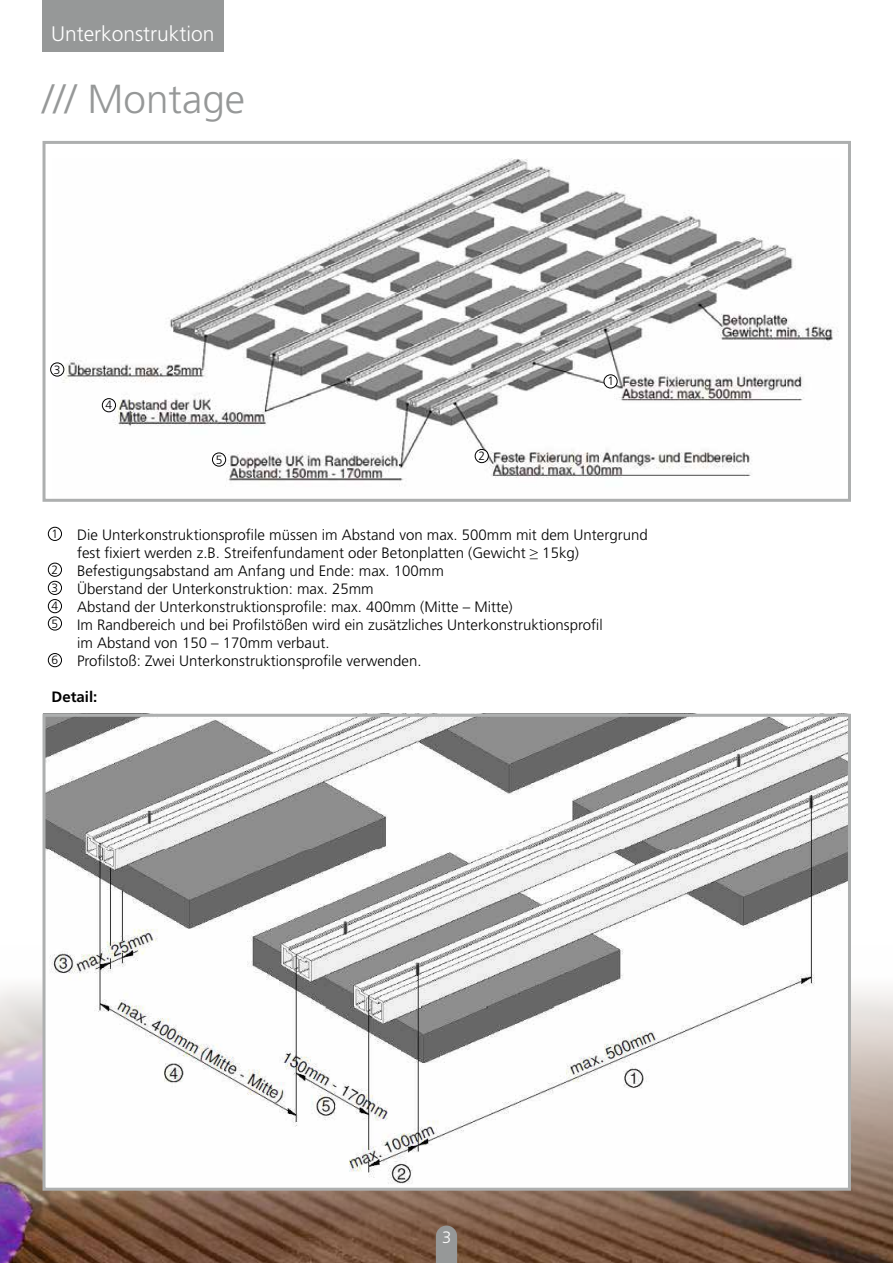
<style>
.page{position:relative;width:893px;height:1263px;background:#fff}
.page>*{position:absolute;margin:0;border:0;box-sizing:border-box;transform-origin:0 0}
.t1{font:300 40.5px "Frutiger LT";color:#969898}
.t2{font:300 21px "Frutiger LT";color:#fff}
.t3{font:300 16.5px "Frutiger LT";color:#fff}
.t4{font:300 15px/18px "Frutiger LT";color:#000}
.t5{font:700 15px "Frutiger LT";color:#000}
.t6{font:300 12px "Frutiger LT";color:#000}
</style>
<div class="page">
<img style="left:0;top:945px;width:893px;height:318px">
<div style="left:43px;top:0;width:181px;height:52px;background:#969898"></div>
<img style="left:53px;top:158px;width:786px;height:328px">
<div style="left:43px;top:141px;width:808px;height:361px;border:3px solid #adafaf"></div>
<img style="left:47px;top:718px;width:800px;height:469px">
<div style="left:43px;top:714px;width:808px;height:477px;border:3px solid #adafaf"></div>
<div style="left:48px;top:527px;width:14px;height:14px;border:1px solid #000;border-radius:50%"></div>
<div style="left:48px;top:563px;width:14px;height:14px;border:1px solid #000;border-radius:50%"></div>
<div style="left:48px;top:581px;width:14px;height:14px;border:1px solid #000;border-radius:50%"></div>
<div style="left:48px;top:599px;width:14px;height:14px;border:1px solid #000;border-radius:50%"></div>
<div style="left:48px;top:616px;width:14px;height:14px;border:1px solid #000;border-radius:50%"></div>
<div style="left:48px;top:653px;width:14px;height:14px;border:1px solid #000;border-radius:50%"></div>
<div style="left:604px;top:375px;width:13px;height:13px;background:#fff;border-radius:50%"></div>
<div style="left:604px;top:374px;width:14px;height:14px;border:1px solid #000;border-radius:50%"></div>
<div style="left:475px;top:449px;width:13px;height:14px;background:#fff;border-radius:50%"></div>
<div style="left:475px;top:449px;width:14px;height:14px;border:1px solid #000;border-radius:50%"></div>
<div style="left:50px;top:362px;width:14px;height:14px;border:1px solid #000;border-radius:50%"></div>
<div style="left:102px;top:398px;width:14px;height:14px;border:1px solid #000;border-radius:50%"></div>
<div style="left:212px;top:453px;width:14px;height:13px;border:1px solid #000;border-radius:50%"></div>
<svg style="left:436px;top:1225px;width:21px;height:38px"></svg>
<h2 class="t2" style="left:51px;top:21px;width:165px">Unterkonstruktion</h2>
<h1 class="t1" style="left:43px;top:76px;width:204px">/// Montage</h1>
<p class="t6" style="left:54px;top:363px;width:8px">3</p>
<p class="t6" style="left:105px;top:398px;width:8px">4</p>
<p class="t6" style="left:216px;top:453px;width:8px">5</p>
<p class="t6" style="left:479px;top:449px;width:8px">2</p>
<p class="t6" style="left:607px;top:374px;width:8px">1</p>
<p class="t6" style="left:52px;top:527px;width:8px">1</p>
<p class="t4" style="left:77px;top:525px;width:572px">Die Unterkonstruktionsprofile müssen im Abstand von max. 500mm mit dem Untergrund fest fixiert werden z.B. Streifenfundament oder Betonplatten (Gewicht ≥ 15kg)</p>
<p class="t6" style="left:52px;top:563px;width:8px">2</p>
<p class="t4" style="left:77px;top:561px;width:368px">Befestigungsabstand am Anfang und Ende: max. 100mm</p>
<p class="t6" style="left:52px;top:581px;width:8px">3</p>
<p class="t4" style="left:77px;top:579px;width:298px">Überstand der Unterkonstruktion: max. 25mm</p>
<p class="t6" style="left:52px;top:599px;width:8px">4</p>
<p class="t4" style="left:77px;top:597px;width:437px">Abstand der Unterkonstruktionsprofile: max. 400mm (Mitte – Mitte)</p>
<p class="t6" style="left:52px;top:617px;width:8px">5</p>
<p class="t4" style="left:77px;top:615px;width:527px">Im Randbereich und bei Profilstößen wird ein zusätzliches Unterkonstruktionsprofil im Abstand von 150 – 170mm verbaut.</p>
<p class="t6" style="left:52px;top:653px;width:8px">6</p>
<p class="t4" style="left:77px;top:651px;width:346px">Profilstoß: Zwei Unterkonstruktionsprofile verwenden.</p>
<p class="t5" style="left:52px;top:687px;width:47px">Detail:</p>
<p class="t3" style="left:442px;top:1227px;width:11px">3</p>
</div>
